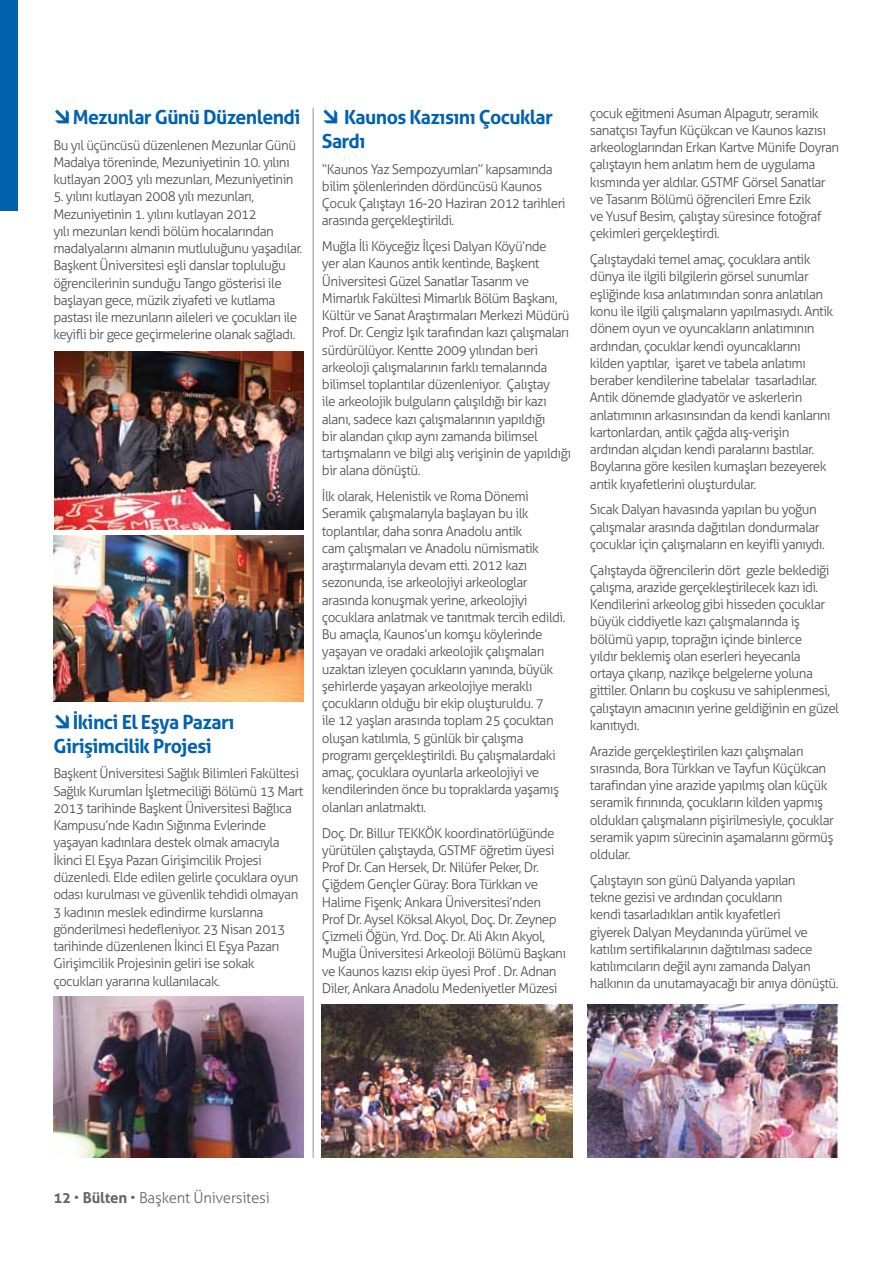
<style>
.page{position:relative;width:893px;height:1263px;background:#fff}
.page>*{position:absolute;margin:0;border:0;box-sizing:border-box;transform-origin:0 0}
.t1{font:700 19.5px/24px "Aller";letter-spacing:-.03em;color:#0062af}
.t2{font:300 15px "Aller";letter-spacing:-.015em;color:#636466}
.t3{font:300 13.5px/17.2px "Aller";letter-spacing:-.04em;color:#4d4d4f}
.s1{font-weight:700}
</style>
<div class="page">
<img style="left:322px;top:1005px;width:250px;height:153px">
<img style="left:587px;top:1005px;width:253px;height:153px">
<hr style="left:313px;top:108px;width:1px;height:1050px;background:#939598">
<img style="left:53px;top:535px;width:251px;height:166px">
<img style="left:54px;top:351px;width:250px;height:178px">
<img style="left:53px;top:996px;width:251px;height:162px">
<div style="left:0;top:0;width:17px;height:211px;background:#0062af"></div>
<h1 class="t1" style="left:53px;top:105px;width:249px">→Mezunlar Günü Düzenlendi</h1>
<p class="t3" style="left:53px;top:136px;width:244px">Bu yıl üçüncüsü düzenlenen Mezunlar Günü<br>Madalya töreninde, Mezuniyetinin 10. yılını kutlayan 2003 yılı mezunları, Mezuniyetinin</p>
<p class="t3" style="left:53px;top:188px;width:251px">5. yılını kutlayan 2008 yılı mezunları, Mezuniyetinin 1. yılını kutlayan 2012<br>yılı mezunları kendi bölüm hocalarından madalyalarını almanın mutluluğunu yaşadılar.<br>Başkent Üniversitesi eşli danslar topluluğu öğrencilerinin sunduğu Tango gösterisi ile başlayan gece, müzik ziyafeti ve kutlama pastası ile mezunların aileleri ve çocukları ile keyifli bir gece geçirmelerine olanak sağladı.</p>
<h1 class="t1" style="left:53px;top:710px;width:183px">→İkinci El Eşya Pazarı<br>Girişimcilik Projesi</h1>
<p class="t3" style="left:53px;top:765px;width:251px">Başkent Üniversitesi Sağlık Bilimleri Fakültesi Sağlık Kurumları İşletmeciliği Bölümü 13 Mart 2013 tarihinde Başkent Üniversitesi Bağlıca Kampusu’nde Kadın Sığınma Evlerinde yaşayan kadınlara destek olmak amacıyla İkinci El Eşya Pazarı Girişimcilik Projesi düzenledi. Elde edilen gelirle çocuklara oyun odası kurulması ve güvenlik tehdidi olmayan 3 kadının meslek edindirme kurslarına gönderilmesi hedefleniyor. 23 Nisan 2013 tarihinde düzenlenen İkinci El Eşya Pazarı Girişimcilik Projesinin geliri ise sokak çocukları yararına kullanılacak.</p>
<h1 class="t1" style="left:322px;top:105px;width:233px">→ Kaunos Kazısını Çocuklar<br>Sardı</h1>
<p class="t3" style="left:322px;top:160px;width:245px">“Kaunos Yaz Sempozyumları” kapsamında bilim şölenlerinden dördüncüsü Kaunos Çocuk Çalıştayı 16-20 Haziran 2012 tarihleri arasında gerçekleştirildi.</p>
<p class="t3" style="left:322px;top:238px;width:251px">Muğla İli Köyceğiz İlçesi Dalyan Köyü’nde<br>yer alan Kaunos antik kentinde, Başkent Üniversitesi Güzel Sanatlar Tasarım ve Mimarlık Fakültesi Mimarlık Bölüm Başkanı, Kültür ve Sanat Araştırmaları Merkezi Müdürü Prof. Dr. Cengiz Işık tarafından kazı çalışmaları sürdürülüyor. Kentte 2009 yılından beri arkeoloji çalışmalarının farklı temalarında bilimsel toplantılar düzenleniyor. Çalıştay<br>ile arkeolojik bulguların çalışıldığı bir kazı alanı, sadece kazı çalışmalarının yapıldığı<br>bir alandan çıkıp aynı zamanda bilimsel tartışmaların ve bilgi alış verişinin de yapıldığı bir alana dönüştü.</p>
<p class="t3" style="left:322px;top:488px;width:245px">İlk olarak, Helenistik ve Roma Dönemi Seramik çalışmalarıyla başlayan bu ilk toplantılar, daha sonra Anadolu antik<br>cam çalışmaları ve Anadolu nümismatik araştırmalarıyla devam etti. 2012 kazı sezonunda, ise arkeolojiyi arkeologlar arasında konuşmak yerine, arkeolojiyi çocuklara anlatmak ve tanıtmak tercih edildi.<br>Bu amaçla, Kaunos’un komşu köylerinde yaşayan ve oradaki arkeolojik çalışmaları uzaktan izleyen çocukların yanında, büyük şehirlerde yaşayan arkeolojiye meraklı çocukların olduğu bir ekip oluşturuldu. 7<br>ile 12 yaşları arasında toplam 25 çocuktan oluşan katılımla, 5 günlük bir çalışma programı gerçekleştirildi. Bu çalışmalardaki amaç, çocuklara oyunlarla arkeolojiyi ve kendilerinden önce bu topraklarda yaşamış olanları anlatmaktı.</p>
<p class="t3" style="left:322px;top:824px;width:246px">Doç. Dr. Billur TEKKÖK koordinatörlüğünde yürütülen çalıştayda, GSTMF öğretim üyesi Prof Dr. Can Hersek, Dr. Nilüfer Peker, Dr.<br>Çiğdem Gençler Güray: Bora Türkkan ve Halime Fişenk; Ankara Üniversitesi’nden Prof Dr. Aysel Köksal Akyol, Doç. Dr. Zeynep Çizmeli Öğün, Yrd. Doç. Dr. Ali Akın Akyol, Muğla Üniversitesi Arkeoloji Bölümü Başkanı ve Kaunos kazısı ekip üyesi Prof . Dr. Adnan Diler, Ankara Anadolu Medeniyetler Müzesi</p>
<p class="t3" style="left:590px;top:104px;width:251px">çocuk eğitmeni Asuman Alpagutr, seramik sanatçısı Tayfun Küçükcan ve Kaunos kazısı arkeologlarından Erkan Kartve Münife Doyran çalıştayın hem anlatım hem de uygulama kısmında yer aldılar. GSTMF Görsel Sanatlar ve Tasarım Bölümü öğrencileri Emre Ezik<br>ve Yusuf Besim, çalıştay süresince fotoğraf çekimleri gerçekleştirdi.</p>
<p class="t3" style="left:590px;top:251px;width:245px">Çalıştaydaki temel amaç, çocuklara antik dünya ile ilgili bilgilerin görsel sunumlar eşliğinde kısa anlatımından sonra anlatılan konu ile ilgili çalışmaların yapılmasıydı. Antik dönem oyun ve oyuncakların anlatımının ardından, çocuklar kendi oyuncaklarını kilden yaptılar, işaret ve tabela anlatımı beraber kendilerine tabelalar tasarladılar.<br>Antik dönemde gladyatör ve askerlerin anlatımının arkasınsından da kendi kanlarını kartonlardan, antik çağda alış-verişin ardından alçıdan kendi paralarını bastılar.<br>Boylarına göre kesilen kumaşları bezeyerek antik kıyafetlerini oluşturdular.</p>
<p class="t3" style="left:590px;top:501px;width:236px">Sıcak Dalyan havasında yapılan bu yoğun çalışmalar arasında dağıtılan dondurmalar çocuklar için çalışmaların en keyifli yanıydı.</p>
<p class="t3" style="left:590px;top:561px;width:251px">ÇaIıştayda öğrencilerin dört gezle beklediği çalışma, arazide gerçekleştirilecek kazı idi.<br>Kendilerini arkeolog gibi hisseden çocuklar büyük ciddiyetle kazı çalışmalarında iş bölümü yapıp, toprağın içinde binlerce<br>yıldır beklemiş olan eserleri heyecanla ortaya çıkarıp, nazikçe belgelerne yoluna gittiler. Onların bu coşkusu ve sahiplenmesi, çalıştayın amacının yerine geldiğinin en güzel kanıtıydı.</p>
<p class="t3" style="left:590px;top:742px;width:245px">Arazide gerçekleştirilen kazı çalışmaları sırasında, Bora Türkkan ve Tayfun Küçükcan tarafindan yine arazide yapılmış olan küçük seramik fırınında, çocukların kilden yapmış oldukları çalışmaların pişirilmesiyle, çocuklar seramik yapım sürecinin aşamalarını görmüş oldular.</p>
<p class="t3" style="left:590px;top:871px;width:250px">Çalıştayın son günü Dalyanda yapılan<br>tekne gezisi ve ardından çocukların<br>kendi tasarladıkları antik kıyafetleri<br>giyerek Dalyan Meydanında yürümel ve katılım sertifikalarının dağıtılması sadece katılımcıların değil aynı zamanda Dalyan halkının da unutamayacağı bir anıya dönüştü.</p>
<p class="t2" style="left:53px;top:1189px;width:218px"><span class="s1">12</span> • <span class="s1">Bülten</span> • Başkent Üniversitesi</p>
</div>
